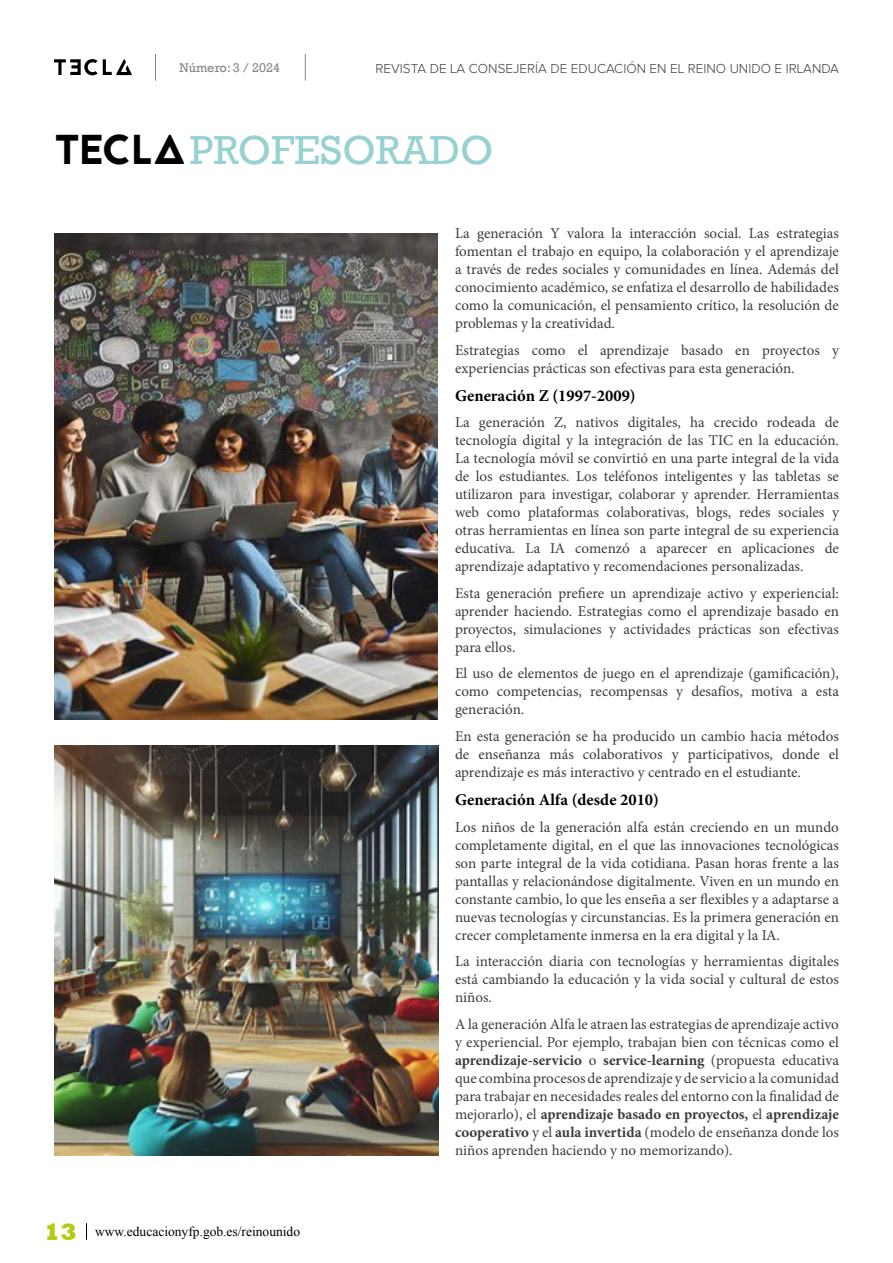
<style>
.page{position:relative;width:893px;height:1263px;background:#fff}
.page>*{position:absolute;margin:0;border:0;box-sizing:border-box;transform-origin:0 0}
.t1{font:41.55px "Rockwell";color:#97d2d0}
.t2{font:700 16.5px "Minion Pro";color:#000}
.t3{font:15px/18px "Minion Pro";color:#3c3c3b;text-align:justify}
.t4{font:300 13.5px "Proxima Nova A";color:#3c3c3b}
.t5{font:13.5px "Times New Roman";color:#000}
.t6{font:12.9px "Rockwell";color:#878787}
.s1{font-family:"Jaapokkienchance";font-size:41.7px;color:#000}
.s2{font-family:"Rockwell";font-weight:800;font-size:24px;color:#b4cc16}
.s3{font-weight:700}
</style>
<div class="page">
<svg style="left:86px;top:1223px;width:1px;height:17px"></svg>
<svg style="left:155px;top:54px;width:1px;height:27px"></svg>
<svg style="left:54px;top:59px;width:78px;height:16px"></svg>
<svg style="left:305px;top:54px;width:1px;height:27px"></svg>
<img style="left:54px;top:233px;width:384px;height:486px">
<img style="left:54px;top:745px;width:384px;height:410px">
<p class="t6" style="left:179px;top:60px;width:102px">Número: 3 / 2024</p>
<p class="t4" style="left:375px;top:61px;width:465px">REVISTA DE LA CONSEJERÍA DE EDUCACIÓN EN EL REINO UNIDO E IRLANDA</p>
<h1 class="t1" style="left:54px;top:126px;width:441px"><span class="s1">TECLA</span>PROFESORADO</h1>
<p class="t5" style="left:44px;top:1222px;width:258px"><span class="s2">13</span> www.educacionyfp.gob.es/reinounido</p>
<p class="t3" style="left:455px;top:224px;width:385px">La generación Y valora la interacción social. Las estrategias fomentan el trabajo en equipo, la colaboración y el aprendizaje a través de redes sociales y comunidades en línea. Además del conocimiento académico, se enfatiza el desarrollo de habilidades como la comunicación, el pensamiento crítico, la resolución de problemas y la creatividad.</p>
<p class="t3" style="left:455px;top:341px;width:385px">Estrategias como el aprendizaje basado en proyectos y experiencias prácticas son efectivas para esta generación.</p>
<p class="t2" style="left:455px;top:384px;width:182px">Generación Z (1997-2009)</p>
<p class="t3" style="left:455px;top:414px;width:385px">La generación Z, nativos digitales, ha crecido rodeada de tecnología digital y la integración de las TIC en la educación.<br>La tecnología móvil se convirtió en una parte integral de la vida de los estudiantes. Los teléfonos inteligentes y las tabletas se utilizaron para investigar, colaborar y aprender. Herramientas web como plataformas colaborativas, blogs, redes sociales y otras herramientas en línea son parte integral de su experiencia educativa. La IA comenzó a aparecer en aplicaciones de aprendizaje adaptativo y recomendaciones personalizadas.</p>
<p class="t3" style="left:455px;top:584px;width:385px">Esta generación prefiere un aprendizaje activo y experiencial: aprender haciendo. Estrategias como el aprendizaje basado en proyectos, simulaciones y actividades prácticas son efectivas para ellos.</p>
<p class="t3" style="left:455px;top:665px;width:385px">El uso de elementos de juego en el aprendizaje (gamificación), como competencias, recompensas y desafíos, motiva a esta generación.</p>
<p class="t3" style="left:455px;top:727px;width:385px">En esta generación se ha producido un cambio hacia métodos de enseñanza más colaborativos y participativos, donde el aprendizaje es más interactivo y centrado en el estudiante.</p>
<p class="t2" style="left:455px;top:788px;width:206px">Generación Alfa (desde 2010)</p>
<p class="t3" style="left:455px;top:818px;width:386px">Los niños de la generación alfa están creciendo en un mundo completamente digital, en el que las innovaciones tecnológicas son parte integral de la vida cotidiana. Pasan horas frente a las pantallas y relacionándose digitalmente. Viven en un mundo en constante cambio, lo que les enseña a ser flexibles y a adaptarse a nuevas tecnologías y circunstancias. Es la primera generación en crecer completamente inmersa en la era digital y la IA.</p>
<p class="t3" style="left:455px;top:952px;width:385px">La interacción diaria con tecnologías y herramientas digitales está cambiando la educación y la vida social y cultural de estos niños.</p>
<p class="t3" style="left:455px;top:1015px;width:385px">A la generación Alfa le atraen las estrategias de aprendizaje activo y experiencial. Por ejemplo, trabajan bien con técnicas como el <span class="s3">aprendizaje-servicio</span> o <span class="s3">service-learning</span> (propuesta educativa que combina procesos de aprendizaje y de servicio a la comunidad para trabajar en necesidades reales del entorno con la finalidad de mejorarlo), el <span class="s3">aprendizaje basado en proyectos,</span> el <span class="s3">aprendizaje cooperativo</span> y el <span class="s3">aula invertida</span> (modelo de enseñanza donde los niños aprenden haciendo y no memorizando).</p>
</div>
